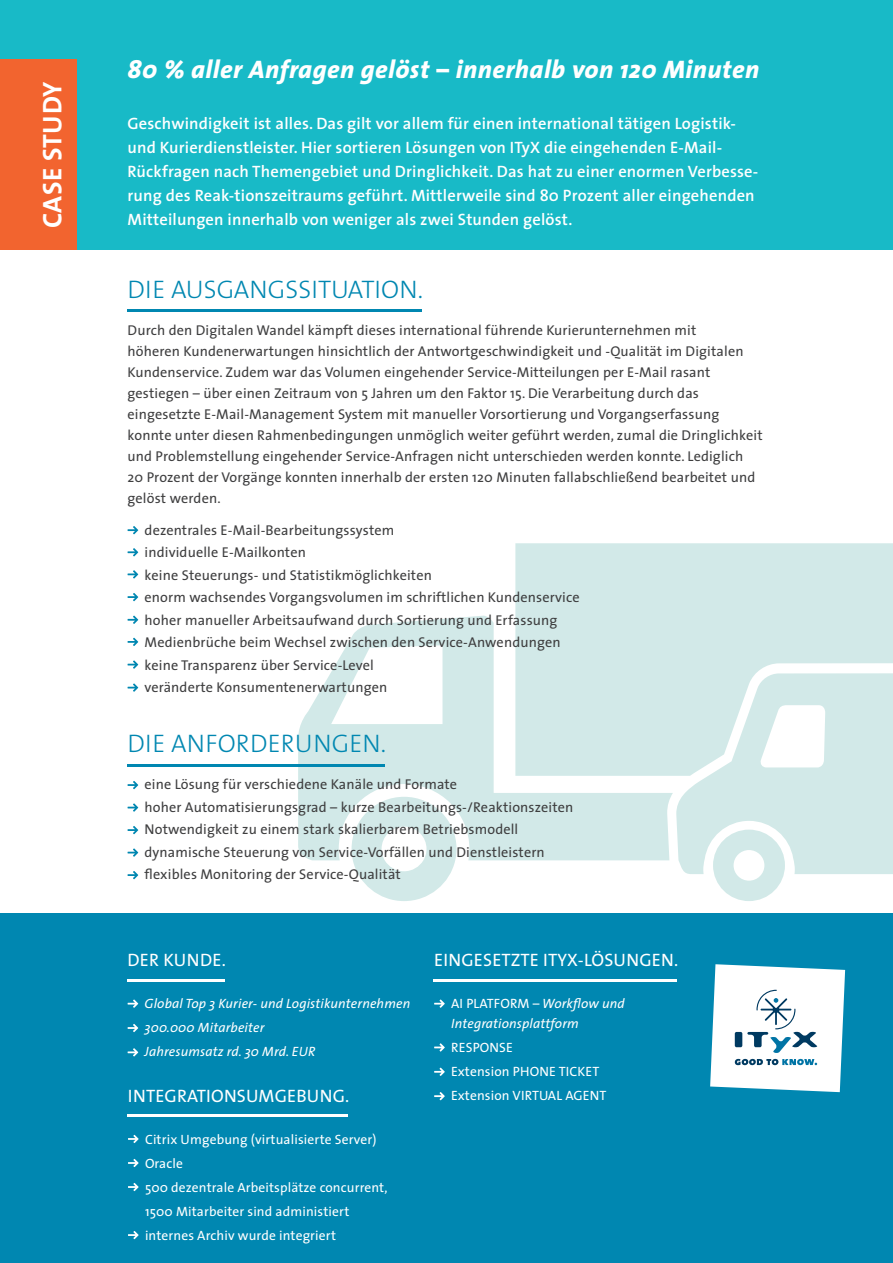
<style>
.page{position:relative;width:893px;height:1263px;background:#fff}
.page>*{position:absolute;margin:0;border:0;box-sizing:border-box;transform-origin:0 0}
.t1{font:27px "The Sans Bold Caps";letter-spacing:.015em;color:#fff}
.t2{font:italic 800 25.5px "The Sans";letter-spacing:.02em;color:#fff}
.t3{font:300 25.5px "The Sans";letter-spacing:.005em;color:#0087b1}
.t4{font:18px "The Sans";letter-spacing:.01em;color:#fff}
.t5{font:600 16.5px/24px "The Sans";letter-spacing:.01em;color:#fff}
.t6{font:14.25px/22.5px "The Sans";letter-spacing:.01em;color:#3e3e3f}
.t7{font:13.5px/24px "The Sans";letter-spacing:.01em;color:#fff}
.t8{font:italic 13.5px/24px "The Sans";letter-spacing:.01em;color:#fff}
.s1{font-style:normal}
</style>
<div class="page">
<svg style="left:298px;top:616px;width:375px;height:244px;fill:#d2e9e8"></svg>
<div style="left:515px;top:543px;width:378px;height:233px;background:#d2e9e8"></div>
<svg style="left:352px;top:797px;width:105px;height:104px"></svg>
<svg style="left:676px;top:673px;width:217px;height:228px"></svg>
<div style="left:0;top:0;width:893px;height:249px;background:#18bac7"></div>
<div style="left:0;top:914px;width:893px;height:349px;background:#0087b1"></div>
<svg style="left:710px;top:964px;width:135px;height:128px;background:#d8e8ee"></svg>
<hr style="left:128px;top:979px;width:97px;height:2px;background:#fff">
<hr style="left:434px;top:979px;width:243px;height:2px;background:#fff">
<svg style="left:434px;top:999px;width:11px;height:9px"></svg>
<svg style="left:128px;top:999px;width:10px;height:9px"></svg>
<svg style="left:434px;top:1043px;width:11px;height:8px"></svg>
<svg style="left:128px;top:1048px;width:10px;height:8px"></svg>
<svg style="left:128px;top:1024px;width:10px;height:8px"></svg>
<svg style="left:434px;top:1092px;width:11px;height:8px"></svg>
<svg style="left:434px;top:1068px;width:11px;height:8px"></svg>
<hr style="left:128px;top:1115px;width:220px;height:2px;background:#fff">
<svg style="left:128px;top:1135px;width:11px;height:8px"></svg>
<svg style="left:128px;top:1183px;width:11px;height:8px"></svg>
<svg style="left:128px;top:1231px;width:11px;height:8px"></svg>
<div style="left:0;top:60px;width:76px;height:190px;background:#f2642f"></div>
<svg style="left:128px;top:871px;width:10px;height:8px"></svg>
<svg style="left:128px;top:781px;width:10px;height:8px"></svg>
<svg style="left:128px;top:803px;width:10px;height:9px"></svg>
<svg style="left:128px;top:848px;width:10px;height:9px"></svg>
<svg style="left:128px;top:826px;width:10px;height:8px"></svg>
<hr style="left:128px;top:764px;width:257px;height:2px;background:#0087b1">
<hr style="left:128px;top:310px;width:294px;height:2px;background:#0087b1">
<svg style="left:128px;top:526px;width:10px;height:8px"></svg>
<svg style="left:128px;top:548px;width:10px;height:8px"></svg>
<svg style="left:128px;top:616px;width:10px;height:8px"></svg>
<svg style="left:128px;top:570px;width:10px;height:8px"></svg>
<svg style="left:128px;top:638px;width:10px;height:8px"></svg>
<svg style="left:128px;top:593px;width:10px;height:8px"></svg>
<svg style="left:128px;top:660px;width:10px;height:9px"></svg>
<svg style="left:128px;top:683px;width:10px;height:9px"></svg>
<svg style="left:128px;top:1159px;width:11px;height:8px"></svg>
<h1 class="t1" style="left:30px;top:228px;width:148px;rotate:-90deg">CASE STUDY</h1>
<h2 class="t2" style="left:128px;top:48px;width:633px">80 % aller Anfragen gelöst – innerhalb von 120 Minuten</h2>
<p class="t5" style="left:128px;top:111px;width:632px">Geschwindigkeit ist alles. Das gilt vor allem für einen international tätigen Logistik&shy;und Kurierdienstleister. Hier sortieren Lösungen von ITyX die eingehenden E-Mail-Rückfragen nach Themengebiet und Dringlichkeit. Das hat zu einer enormen Verbesse&shy;rung des Reak-tionszeitraums geführt. Mittlerweile sind 80 Prozent aller eingehenden Mitteilungen innerhalb von weniger als zwei Stunden gelöst.</p>
<h2 class="t3" style="left:128px;top:268px;width:297px">DIE AUSGANGSSITUATION.</h2>
<p class="t6" style="left:128px;top:319px;width:637px;line-height:21px">Durch den Digitalen Wandel kämpft dieses international führende Kurierunternehmen mit<br>höheren Kundenerwartungen hinsichtlich der Antwortgeschwindigkeit und -Qualität im Digitalen Kundenservice. Zudem war das Volumen eingehender Service-Mitteilungen per E-Mail rasant gestiegen – über einen Zeitraum von 5 Jahren um den Faktor 15. Die Verarbeitung durch das eingesetzte E-Mail-Management System mit manueller Vorsortierung und Vorgangserfassung konnte unter diesen Rahmenbedingungen unmöglich weiter geführt werden, zumal die Dringlichkeit und Problemstellung eingehender Service-Anfragen nicht unterschieden werden konnte. Lediglich<br>20 Prozent der Vorgänge konnten innerhalb der ersten 120 Minuten fallabschließend bearbeitet und gelöst werden.</p>
<p class="t6" style="left:145px;top:518px;width:437px">dezentrales E-Mail-Bearbeitungssystem<br>individuelle E-Mailkonten<br>keine Steuerungs- und Statistikmöglichkeiten<br>enorm wachsendes Vorgangsvolumen im schriftlichen Kundenservice hoher manueller Arbeitsaufwand durch Sortierung und Erfassung Medienbrüche beim Wechsel zwischen den Service-Anwendungen keine Transparenz über Service-Level<br>veränderte Konsumentenerwartungen</p>
<h2 class="t3" style="left:128px;top:722px;width:260px">DIE ANFORDERUNGEN.</h2>
<p class="t6" style="left:145px;top:773px;width:430px">eine Lösung für verschiedene Kanäle und Formate<br>hoher Automatisierungsgrad – kurze Bearbeitungs-/Reaktionszeiten Notwendigkeit zu einem stark skalierbarem Betriebsmodell dynamische Steuerung von Service-Vorfällen und Dienstleistern flexibles Monitoring der Service-Qualität</p>
<p class="t4" style="left:128px;top:945px;width:100px">DER KUNDE.</p>
<p class="t8" style="left:145px;top:991px;width:267px">Global Top 3 Kurier- und Logistikunternehmen<br>300.000 Mitarbeiter<br>Jahresumsatz rd. 30 Mrd. EUR</p>
<p class="t4" style="left:434px;top:945px;width:245px">EINGESETZTE ITYX-LÖSUNGEN.</p>
<p class="t8" style="left:451px;top:994px;width:175px;line-height:19.5px"><span class="s1">AI PLATFORM</span> – Workflow und<br>Integrationsplattform</p>
<p class="t7" style="left:451px;top:1035px;width:150px">RESPONSE<br>Extension PHONE TICKET</p>
<p class="t4" style="left:128px;top:1081px;width:223px">INTEGRATIONSUMGEBUNG.</p>
<p class="t7" style="left:451px;top:1083px;width:157px">Extension VIRTUAL AGENT</p>
<p class="t7" style="left:145px;top:1127px;width:244px">Citrix Umgebung (virtualisierte Server)<br>Oracle<br>500 dezentrale Arbeitsplätze concurrent,<br>1500 Mitarbeiter sind administiert internes Archiv wurde integriert</p>
</div>
